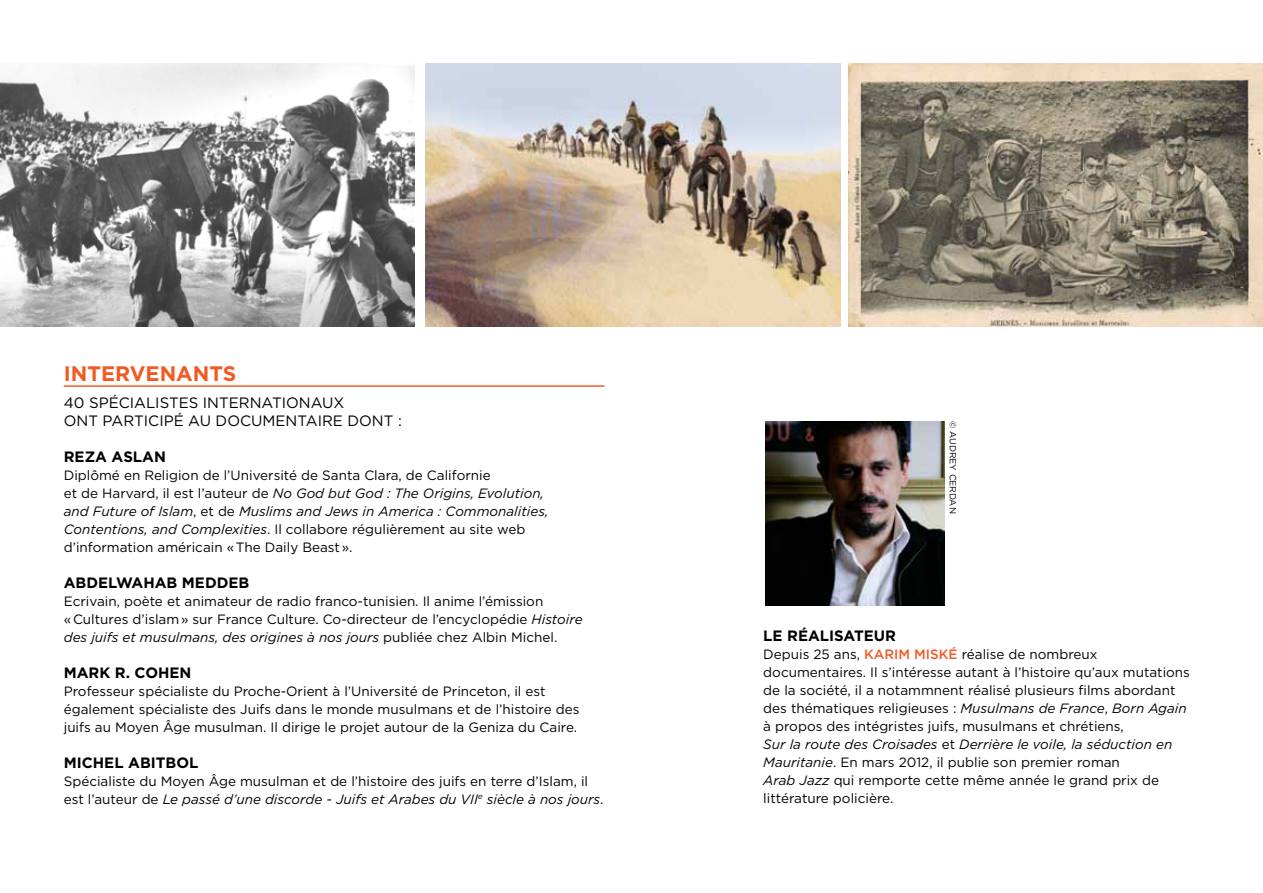
<style>
.page{position:relative;width:1263px;height:893px;background:#fff}
.page>*{position:absolute;margin:0;border:0;box-sizing:border-box;transform-origin:0 0}
.t1{font:700 21px "Gotham";color:#f15a22}
.t2{font:700 15px "Gotham";color:#000}
.t3{font:15px/18px "Gotham";color:#000}
.t4{font:13.5px/18px "Gotham";color:#000}
.t5{font:9px "Gotham";color:#000}
.s1{font-style:italic}
.s2{font-weight:500;color:#f15a22}
</style>
<div class="page">
<hr style="left:64px;top:385px;width:540px;height:2px;background:#f15a22">
<img style="left:848px;top:64px;width:415px;height:263px">
<img style="left:425px;top:64px;width:415px;height:263px">
<img style="left:0;top:64px;width:415px;height:263px">
<img style="left:765px;top:421px;width:179px;height:184px">
<h1 class="t1" style="left:64px;top:360px;width:39px">INTERVE</h1>
<h1 class="t1" style="left:160px;top:360px;width:78px">NANTS</h1>
<p class="t3" style="left:64px;top:393px;width:55px">40 SPÉCIALISTES</p>
<p class="t3" style="left:203px;top:393px;width:11px">INTERNATIONAU</p>
<p class="t3" style="left:64px;top:393px;width:296px;text-indent:270px">X ont participé au documentaire DONT</p>
<p class="t3" style="left:398px;top:411px;width:5px">:</p>
<p class="t2" style="left:64px;top:446px;width:71px">REZA ASLAN</p>
<p class="t4" style="left:64px;top:465px;width:486px">Diplômé en Religion de l’U niversité de Santa Clara, de Californie<br>et de Harvard, il est l’auteur de <span class="s1">No God but God : The Origins, Evolution, and Future of Islam</span>, et de <span class="s1">Muslims and Jews in America : Commonalities, Contentions, and Complexities</span>. I l collabore régulièrement au site web d’information américain « The Daily Beast ».</p>
<p class="t2" style="left:64px;top:572px;width:187px">ABDELWAHAB MEDDEB</p>
<p class="t4" style="left:64px;top:591px;width:520px">Ecrivain, poète et animateur de radio franco-tunisien. I l anime l’émission<br>« Cultures d’islam » sur France Culture. Co-directeur de l’encyclopédie <span class="s1">Histoire des juifs et musulmans, des origines à nos jours</span> publiée chez Albin M ichel.</p>
<p class="t2" style="left:64px;top:662px;width:83px">MARK R. COHE</p>
<p class="t2" style="left:180px;top:662px;width:13px">N</p>
<p class="t4" style="left:64px;top:681px;width:517px">Professeur spécialiste du Proche-Orient à l’U niversité de Princeton, il est également spécialiste des Juifs dans le monde musulmans et de l’histoire des juifs au Moyen âge musulman. I l dirige le projet autour de la Geniza du Caire.</p>
<p class="t2" style="left:64px;top:752px;width:134px">MICHEL ABITBOL</p>
<p class="t4" style="left:64px;top:771px;width:541px">Spécialiste du Moyen âge musulman et de l’histoire des juifs en terre d’Islam, il est l’auteur de <span class="s1">Le passé d’une discorde - Juifs et Arabes du VII</span><sup>e</sup> <span class="s1">siècle à nos jours</span>.</p>
<p class="t5" style="left:959px;top:421px;width:94px;rotate:90deg">© audrey cerdan</p>
<p class="t2" style="left:763px;top:626px;width:132px">LE RÉALISATEUR</p>
<p class="t4" style="left:763px;top:645px;width:428px">Depuis 25 ans, <span class="s2">KARIM MISKÉ</span> réalise de nombreux documentaires. I l s’intéresse autant à l’histoire qu’aux mutations de la société, il a notammnent réalisé plusieurs films abordant des thématiques religieuses : <span class="s1">Musulmans de France</span>, <span class="s1">Born Again </span>à propos des intégristes juifs, musulmans et chrétiens,<br><span class="s1">Sur la route des Croisades</span> et <span class="s1">Derrière le voile, la séduction en Mauritanie</span>. En mars 2012, il publie son premier roman<br><span class="s1">Arab Jazz</span> qui remporte cette même année le grand prix de littérature policière.</p>
</div>
